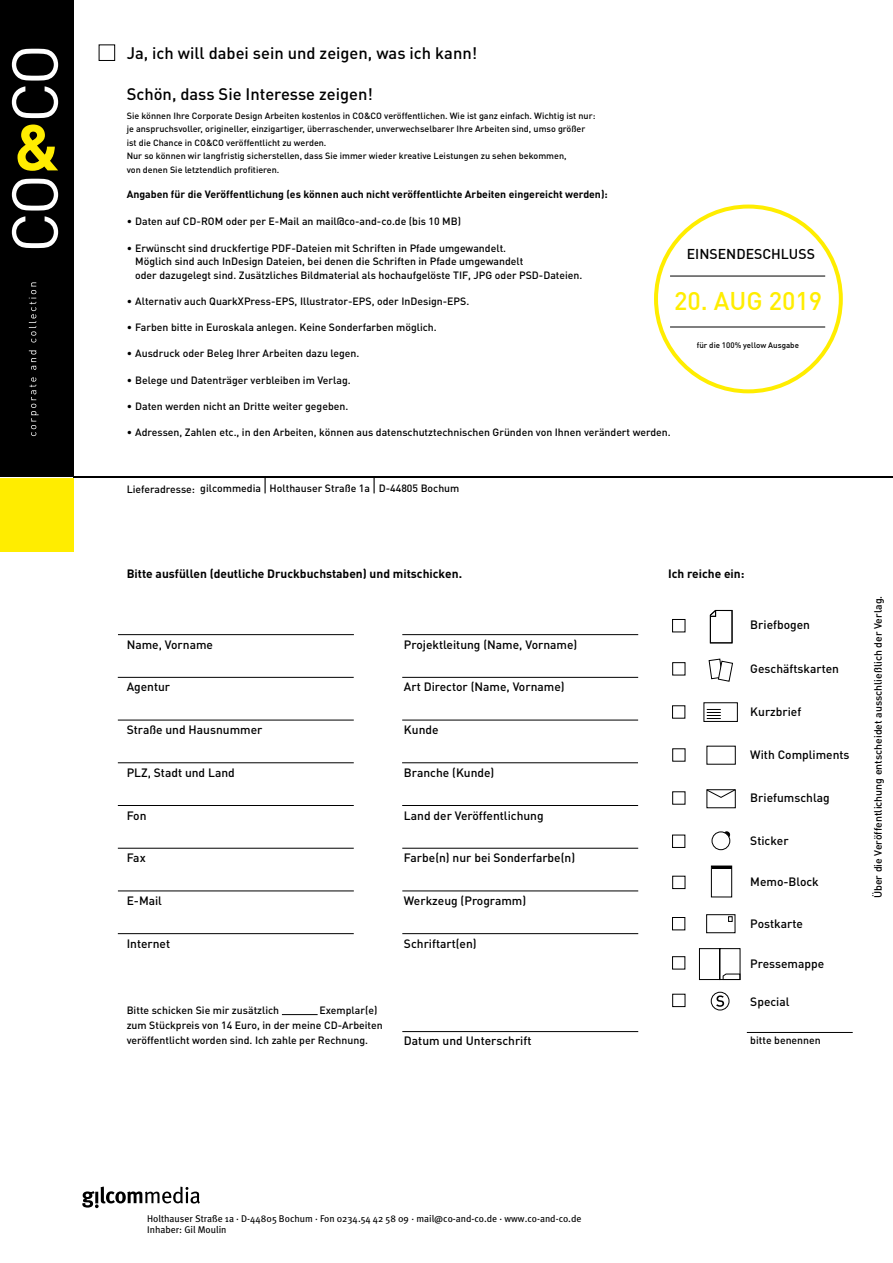
<style>
.page{position:relative;width:893px;height:1263px;background:#fff}
.page>*{position:absolute;margin:0;border:0;box-sizing:border-box;transform-origin:0 0}
.t1{font:25.05px "DIN Medium";color:#ffed00}
.t2{font:500 16.5px "DIN Pro";color:#000}
.t3{font:13.95px "DIN Medium";color:#000}
.t4{font:500 12px "DIN Pro";color:#000}
.t5{font:700 12px "DIN Pro";color:#000}
.t6{font:500 10.5px/13.5px "DIN Pro";color:#000}
.t7{font:700 10.5px "DIN Pro";color:#000}
.t8{font:9.75px/10.6px "Meta";color:#000}
.t9{font:500 9px/13.5px "DIN Pro";color:#000}
.t10{font:7.95px "DIN Medium";color:#000}
.s1{font-family:"DIN";font-weight:500}
.s2{font-size:18.9px}
</style>
<div class="page">
<div style="left:0;top:0;width:74px;height:552px;background:#000"></div>
<div style="left:0;top:478px;width:74px;height:74px;background:#ffed00"></div>
<svg style="left:12px;top:179px;width:46px;height:69px"></svg>
<svg style="left:12px;top:49px;width:46px;height:69px"></svg>
<svg style="left:30px;top:377px;width:9px;height:59px"></svg>
<svg style="left:29px;top:350px;width:7px;height:20px"></svg>
<svg style="left:29px;top:282px;width:7px;height:60px"></svg>
<svg style="left:18px;top:125px;width:40px;height:46px"></svg>
<hr style="left:0;top:477px;width:75px;height:1px;background:#fff">
<div style="left:99px;top:45px;width:16px;height:16px;border:1px solid #000"></div>
<div style="left:654px;top:205px;width:189px;height:188px;border:4px solid #ffed00;border-radius:50%"></div>
<hr style="left:670px;top:276px;width:155px;height:1px;background:#000">
<hr style="left:670px;top:327px;width:155px;height:1px;background:#000">
<hr style="left:74px;top:477px;width:819px;height:1px;background:#000">
<svg style="left:708px;top:658px;width:25px;height:24px"></svg>
<div style="left:711px;top:866px;width:21px;height:31px;border:1px solid #000"></div>
<svg style="left:712px;top:866px;width:19px;height:2px"></svg>
<div style="left:704px;top:702px;width:34px;height:20px;border:1px solid #000"></div>
<svg style="left:707px;top:709px;width:14px;height:10px"></svg>
<svg style="left:706px;top:789px;width:30px;height:9px"></svg>
<svg style="left:699px;top:948px;width:42px;height:32px"></svg>
<div style="left:706px;top:914px;width:29px;height:19px;border:1px solid #000"></div>
<svg style="left:728px;top:916px;width:4px;height:6px"></svg>
<div style="left:711px;top:992px;width:18px;height:18px;border:1px solid #000;border-radius:50%"></div>
<svg style="left:716px;top:995px;width:8px;height:12px"></svg>
<div style="left:723px;top:831px;width:7px;height:7px;border:1px solid #000;border-radius:50%"></div>
<div style="left:712px;top:832px;width:18px;height:18px;background:#fff;border-radius:50%"></div>
<div style="left:712px;top:832px;width:18px;height:18px;border:1px solid #000;border-radius:50%"></div>
<svg style="left:672px;top:619px;width:14px;height:388px"></svg>
<svg style="left:710px;top:610px;width:23px;height:33px"></svg>
<hr style="left:118px;top:634px;width:236px;height:1px;background:#000">
<hr style="left:118px;top:677px;width:236px;height:1px;background:#000">
<hr style="left:118px;top:720px;width:236px;height:1px;background:#000">
<hr style="left:118px;top:762px;width:236px;height:1px;background:#000">
<hr style="left:118px;top:805px;width:236px;height:1px;background:#000">
<hr style="left:118px;top:848px;width:236px;height:1px;background:#000">
<hr style="left:118px;top:890px;width:236px;height:1px;background:#000">
<hr style="left:402px;top:720px;width:236px;height:1px;background:#000">
<hr style="left:402px;top:762px;width:236px;height:1px;background:#000">
<hr style="left:402px;top:805px;width:236px;height:1px;background:#000">
<hr style="left:402px;top:848px;width:236px;height:1px;background:#000">
<hr style="left:402px;top:890px;width:236px;height:1px;background:#000">
<hr style="left:402px;top:933px;width:236px;height:1px;background:#000">
<hr style="left:402px;top:1031px;width:236px;height:1px;background:#000">
<hr style="left:282px;top:1014px;width:36px;height:1px;background:#000">
<hr style="left:402px;top:677px;width:236px;height:1px;background:#000">
<hr style="left:402px;top:634px;width:236px;height:1px;background:#000">
<hr style="left:118px;top:933px;width:236px;height:1px;background:#000">
<hr style="left:747px;top:1032px;width:106px;height:1px;background:#000">
<svg style="left:82px;top:1186px;width:118px;height:22px"></svg>
<h2 class="t2" style="left:127px;top:42px;width:352px">Ja, ich will dabei sein und zeigen, was ich kann!</h2>
<h2 class="t2" style="left:127px;top:82px;width:248px">Schön, dass Sie Interesse zeigen!</h2>
<p class="t9" style="left:127px;top:108px;width:470px">Sie können Ihre Corporate Design Arbeiten kostenlos in CO&amp;CO veröffentlichen. Wie ist ganz einfach. Wichtig ist nur: je anspruchsvoller, origineller, einzigartiger, überraschender, unverwechselbarer Ihre Arbeiten sind, umso größer ist die Chance in CO&amp;CO veröffentlicht zu werden.<br>Nur so können wir langfristig sicherstellen, dass Sie immer wieder kreative Leistungen zu sehen bekommen,<br>von denen Sie letztendlich profitieren.</p>
<p class="t7" style="left:127px;top:187px;width:483px">Angaben für die Veröffentlichung (es können auch nicht veröffentlichte Arbeiten eingereicht werden):</p>
<p class="t6" style="left:127px;top:214px;width:336px">• Daten auf CD-ROM oder per E-Mail an mail@co-and-co.de (bis 10 MB)</p>
<p class="t6" style="left:135px;top:241px;width:449px;text-indent:-9px">• Erwünscht sind druckfertige PDF-Dateien mit Schriften in Pfade umgewandelt.<br>Möglich sind auch InDesign Dateien, bei denen die Schriften in Pfade umgewandelt<br>oder dazugelegt sind. Zusätzliches Bildmaterial als hochaufgelöste TIF, JPG oder PSD-Dateien.</p>
<p class="t6" style="left:127px;top:294px;width:344px">• Alternativ auch QuarkXPress-EPS, Illustrator-EPS, oder InDesign-EPS.</p>
<p class="t6" style="left:127px;top:320px;width:312px">• Farben bitte in Euroskala anlegen. Keine Sonderfarben möglich.</p>
<p class="t6" style="left:127px;top:346px;width:234px">• Ausdruck oder Beleg Ihrer Arbeiten dazu legen.</p>
<p class="t6" style="left:127px;top:373px;width:226px">• Belege und Datenträger verbleiben im Verlag.</p>
<p class="t6" style="left:127px;top:399px;width:223px">• Daten werden nicht an Dritte weiter gegeben.</p>
<p class="t6" style="left:127px;top:425px;width:545px">• Adressen, Zahlen etc., in den Arbeiten, können aus datenschutztechnischen Gründen von Ihnen verändert werden.</p>
<h3 class="t3" style="left:687px;top:245px;width:130px">EINSENDESCHLUSS</h3>
<h1 class="t1" style="left:674px;top:285px;width:150px">20. AUG 201<span class="s1">9</span></h1>
<p class="t10" style="left:697px;top:340px;width:104px">für die 100% yellow Ausgabe</p>
<p class="t6" style="left:200px;top:481px;width:261px">gilcommedia <span class="s2">|</span> Holthauser Straße 1a <span class="s2">|</span> D-44805 Bochum</p>
<p class="t6" style="left:127px;top:481px;width:70px">Lieferadresse:</p>
<p class="t5" style="left:127px;top:565px;width:337px">Bitte ausfüllen (deutliche Druckbuchstaben) und mitschicken.</p>
<p class="t4" style="left:127px;top:636px;width:88px">Name, Vorname</p>
<p class="t4" style="left:404px;top:636px;width:175px">Projektleitung (Name, Vorname)</p>
<p class="t4" style="left:127px;top:679px;width:45px">Agentur</p>
<p class="t4" style="left:404px;top:679px;width:162px">Art Director (Name, Vorname)</p>
<p class="t4" style="left:127px;top:722px;width:137px">Straße und Hausnummer</p>
<p class="t4" style="left:404px;top:722px;width:36px">Kunde</p>
<p class="t4" style="left:127px;top:764px;width:110px">PLZ, Stadt und Land</p>
<p class="t4" style="left:404px;top:764px;width:92px">Branche (Kunde)</p>
<p class="t4" style="left:127px;top:807px;width:21px">Fon</p>
<p class="t4" style="left:404px;top:807px;width:141px">Land der Veröffentlichung</p>
<p class="t4" style="left:127px;top:850px;width:21px">Fax</p>
<p class="t4" style="left:404px;top:850px;width:173px">Farbe(n) nur bei Sonderfarbe(n)</p>
<p class="t4" style="left:127px;top:892px;width:37px">E-Mail</p>
<p class="t4" style="left:404px;top:892px;width:124px">Werkzeug (Programm)</p>
<p class="t4" style="left:127px;top:935px;width:45px">Internet</p>
<p class="t4" style="left:404px;top:935px;width:74px">Schriftart(en)</p>
<p class="t5" style="left:668px;top:565px;width:78px">Ich reiche ein:</p>
<p class="t4" style="left:750px;top:617px;width:61px">Briefbogen</p>
<p class="t4" style="left:750px;top:660px;width:90px">Geschäftskarten</p>
<p class="t4" style="left:750px;top:703px;width:53px">Kurzbrief</p>
<p class="t4" style="left:750px;top:746px;width:101px">With Compliments</p>
<p class="t4" style="left:750px;top:790px;width:81px">Briefumschlag</p>
<p class="t4" style="left:750px;top:832px;width:40px">Sticker</p>
<p class="t4" style="left:750px;top:873px;width:70px">Memo-Block</p>
<p class="t4" style="left:750px;top:915px;width:54px">Postkarte</p>
<p class="t6" style="left:127px;top:1002px;width:258px;line-height:15px;text-indent:193px">Exemplar(e) zum Stückpreis von 14 Euro, in der meine CD-Arbeiten veröffentlicht worden sind. Ich zahle per Rechnung.</p>
<p class="t6" style="left:127px;top:1003px;width:154px">Bitte schicken Sie mir zusätzlich</p>
<p class="t4" style="left:750px;top:955px;width:75px">Pressemappe</p>
<p class="t4" style="left:750px;top:993px;width:41px">Special</p>
<p class="t4" style="left:404px;top:1032px;width:129px">Datum und Unterschrift</p>
<p class="t6" style="left:750px;top:1033px;width:72px">bitte benennen</p>
<p class="t6" style="left:871px;top:898px;width:304px;rotate:-90deg">Über die Veröffentlichung entscheidet ausschließlich der Verlag.</p>
<p class="t8" style="left:147px;top:1213px;width:436px">Holthauser Straße 1a . D-44805 Bochum . Fon 0234.54 42 58 09 . mail@co-and-co.de . www.co-and-co.de<br>Inhaber: Gil Moulin</p>
</div>
